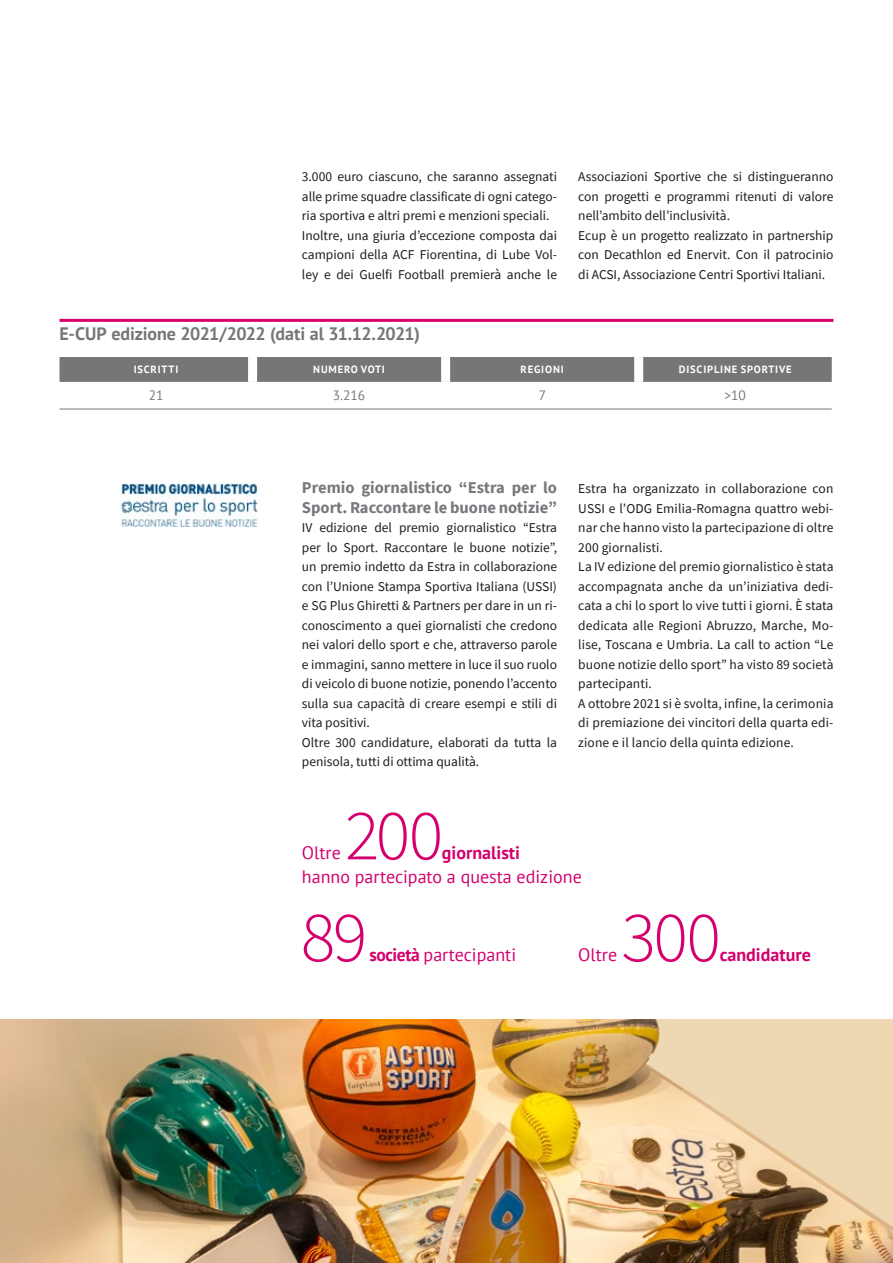
<style>
.page{position:relative;width:893px;height:1263px;background:#fff}
.page>*{position:absolute;margin:0;border:0;box-sizing:border-box;transform-origin:0 0}
.t1{font:300 72px "Source Sans Pro";letter-spacing:-.035em;color:#d4006d}
.t2{font:18px "PT Sans";color:#d4006d}
.t3{font:700 18px "PT Sans";letter-spacing:-.01em;color:#767679}
.t4{font:700 18px "PT Sans";color:#d4006d}
.t5{font:700 16.5px/19.5px "Source Sans Pro";color:#76787c}
.t6{font:13.5px/19.5px "Source Sans Pro";color:#1d1d1b}
.t7{font:13.5px "PT Sans";color:#767679}
.t8{font:700 10.5px "PT Sans";letter-spacing:.08em;color:#fff}
.s1{font-weight:700}
</style>
<div class="page">
<div style="left:60px;top:357px;width:772px;height:25px;background:#767679"></div>
<hr style="left:60px;top:409px;width:193px;height:1px;background:#767679">
<hr style="left:253px;top:409px;width:193px;height:1px;background:#767679">
<hr style="left:446px;top:409px;width:193px;height:1px;background:#767679">
<hr style="left:639px;top:409px;width:193px;height:1px;background:#767679">
<div style="left:248px;top:357px;width:9px;height:25px;background:#fff"></div>
<div style="left:441px;top:357px;width:9px;height:25px;background:#fff"></div>
<div style="left:634px;top:357px;width:9px;height:25px;background:#fff"></div>
<hr style="left:60px;top:319px;width:773px;height:3px;background:#d7006e">
<img style="left:119px;top:484px;width:139px;height:42px">
<img style="left:0;top:1020px;width:893px;height:243px">
<p class="t6" style="left:302px;top:167px;width:257px">3.000 euro ciascuno, che saranno assegnati alle prime squadre classificate di ogni catego&shy;ria sportiva e altri premi e menzioni speciali.<br>Inoltre, una giuria d’eccezione composta dai campioni della ACF Fiorentina, di Lube Vol&shy;ley e dei Guelfi Football premierà anche le</p>
<p class="t6" style="left:578px;top:167px;width:257px">Associazioni Sportive che si distingueranno con progetti e programmi ritenuti di valore nell’ambito dell’inclusività.<br>Ecup è un progetto realizzato in partnership con Decathlon ed Enervit. Con il patrocinio di ACSI, Associazione Centri Sportivi Italiani.</p>
<h2 class="t3" style="left:60px;top:322px;width:362px">E-CUP edizione 2021/2022 (dati al 31.12.2021)</h2>
<p class="t8" style="left:134px;top:363px;width:46px">ISCRITTI</p>
<p class="t8" style="left:313px;top:363px;width:73px">NUMERO VOTI</p>
<p class="t8" style="left:521px;top:363px;width:45px">REGIONI</p>
<p class="t8" style="left:679px;top:363px;width:114px">DISCIPLINE SPORTIVE</p>
<p class="t7" style="left:149px;top:387px;width:16px">21</p>
<p class="t7" style="left:333px;top:387px;width:34px">3.216</p>
<p class="t7" style="left:539px;top:387px;width:9px">7</p>
<p class="t7" style="left:724px;top:387px;width:23px">&gt;10</p>
<p class="t5" style="left:302px;top:478px;width:257px">Premio giornalistico “Estra per lo<br>Sport. Raccontare le buone notizie”</p>
<p class="t6" style="left:302px;top:518px;width:257px">IV edizione del premio giornalistico “Estra per lo Sport. Raccontare le buone notizie”, un premio indetto da Estra in collaborazione con l’Unione Stampa Sportiva Italiana (USSI) e SG Plus Ghiretti &amp; Partners per dare in un ri&shy;conoscimento a quei giornalisti che credono nei valori dello sport e che, attraverso parole e immagini, sanno mettere in luce il suo ruolo di veicolo di buone notizie, ponendo l’accento sulla sua capacità di creare esempi e stili di vita positivi.<br>Oltre 300 candidature, elaborati da tutta la penisola, tutti di ottima qualità.</p>
<p class="t6" style="left:578px;top:479px;width:257px">Estra ha organizzato in collaborazione con USSI e l’ODG Emilia-Romagna quattro webi&shy;nar che hanno visto la partecipazione di oltre 200 giornalisti.<br>La IV edizione del premio giornalistico è stata accompagnata anche da un’iniziativa dedi&shy;cata a chi lo sport lo vive tutti i giorni. È stata dedicata alle Regioni Abruzzo, Marche, Mo&shy;lise, Toscana e Umbria. La call to action “Le buone notizie dello sport” ha visto 89 società partecipanti.<br>A ottobre 2021 si è svolta, infine, la cerimonia di premiazione dei vincitori della quarta edi&shy;zione e il lancio della quinta edizione.</p>
<h1 class="t1" style="left:345px;top:791px;width:100px">200</h1>
<h2 class="t2" style="left:302px;top:841px;width:40px">Oltre</h2>
<h2 class="t4" style="left:442px;top:841px;width:80px">giornalisti</h2>
<h2 class="t2" style="left:302px;top:865px;width:281px">hanno partecipato a questa edizione</h2>
<h1 class="t1" style="left:301px;top:893px;width:68px">89</h1>
<h1 class="t1" style="left:621px;top:893px;width:101px">300</h1>
<h2 class="t2" style="left:369px;top:943px;width:148px"><span class="s1">società</span> partecipanti</h2>
<h2 class="t2" style="left:578px;top:943px;width:40px">Oltre</h2>
<h2 class="t4" style="left:720px;top:943px;width:93px">candidature</h2>
</div>
